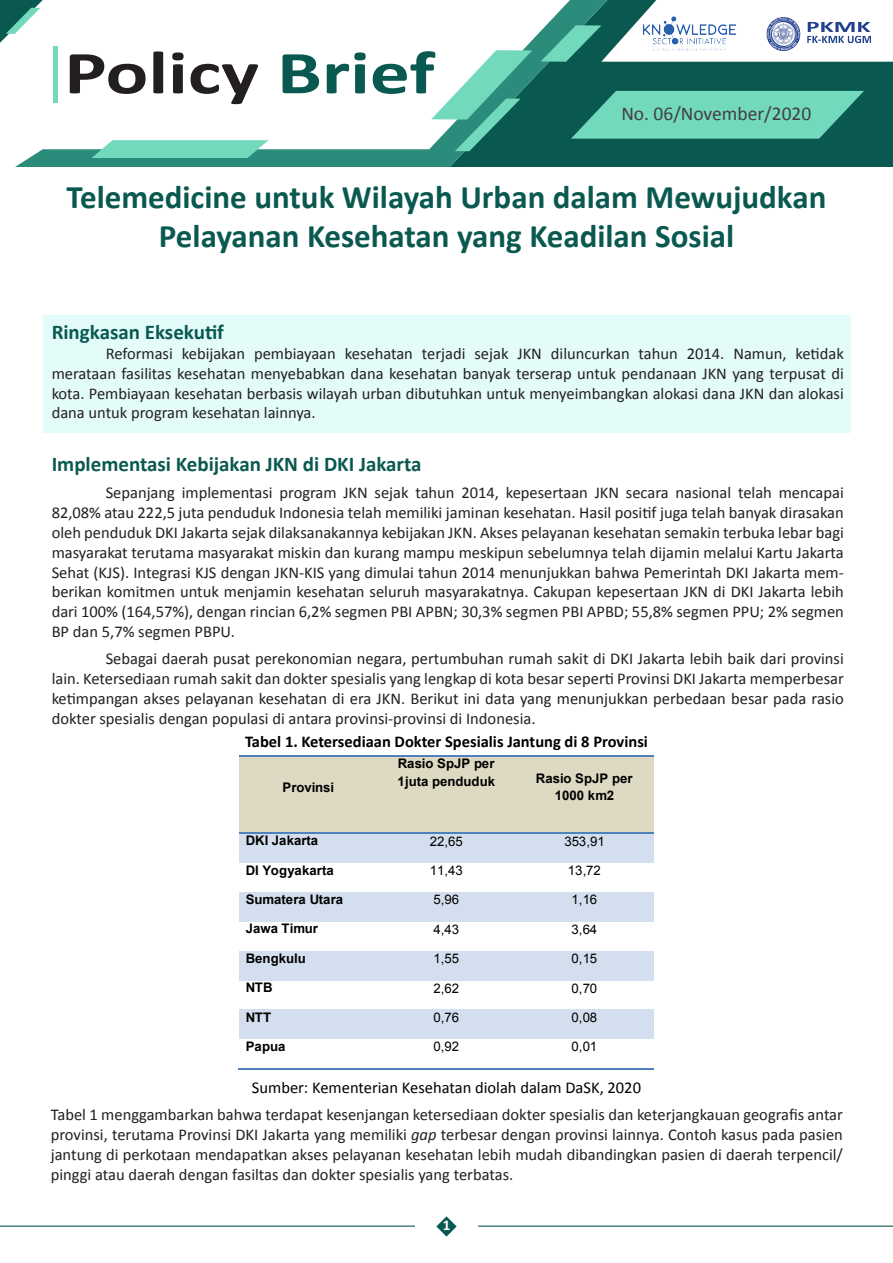
<style>
.page{position:relative;width:893px;height:1263px;background:#fff}
.page>*{position:absolute;margin:0;border:0;box-sizing:border-box;transform-origin:0 0}
.t1{font:700 61.5px "Calibri";color:#231f20;scale:1.3 1}
.t2{font:700 33px/39.6px "Calibri";color:#0a5951;text-align:center}
.t3{font:700 21px "Calibri";color:#0a5951}
.t4{font:19.5px "Calibri";color:#404040}
.t5{font:16.5px/19.8px "Calibri";color:#231f20;text-align:justify}
.t6{font:700 16.5px "Calibri";color:#000}
.t7{font:16.5px "Calibri";color:#000}
.t8{font:700 15px "Calibri";color:#fff}
.t9{font:700 13.2px/17.5px "Arial";color:#000}
.t10{font:13.2px "Arial";letter-spacing:-.01em;color:#000}
.s1{color:#0a5951}
.s2{font-style:italic}
</style>
<div class="page">
<div style="left:607px;top:62px;width:286px;height:105px;background:#0a5951"></div>
<svg style="left:15px;top:31px;width:592px;height:136px"></svg>
<svg style="left:0;top:0;width:43px;height:43px"></svg>
<svg style="left:431px;top:50px;width:101px;height:101px"></svg>
<svg style="left:541px;top:0;width:352px;height:62px"></svg>
<svg style="left:571px;top:91px;width:293px;height:48px;background:#62c4aa"></svg>
<svg style="left:92px;top:140px;width:176px;height:18px;background:#78d7bc"></svg>
<div style="left:43px;top:315px;width:807px;height:117px;background:#e3fcf9"></div>
<div style="left:53px;top:46px;width:5px;height:57px;background:#73d9bc"></div>
<div style="left:239px;top:756px;width:138px;height:76px;background:#ddd9c3"></div>
<div style="left:377px;top:756px;width:138px;height:76px;background:#ddd9c3"></div>
<div style="left:515px;top:756px;width:139px;height:76px;background:#ddd9c3"></div>
<hr style="left:239px;top:755px;width:138px;height:1px;background:#4f81bd">
<hr style="left:378px;top:755px;width:137px;height:1px;background:#4f81bd">
<hr style="left:517px;top:755px;width:137px;height:1px;background:#4f81bd">
<div style="left:239px;top:833px;width:138px;height:30px;background:#d3dfee"></div>
<div style="left:377px;top:833px;width:138px;height:30px;background:#d3dfee"></div>
<div style="left:515px;top:833px;width:139px;height:30px;background:#d3dfee"></div>
<hr style="left:239px;top:832px;width:138px;height:1px;background:#4f81bd">
<hr style="left:378px;top:832px;width:137px;height:1px;background:#4f81bd">
<hr style="left:517px;top:832px;width:137px;height:1px;background:#4f81bd">
<div style="left:239px;top:892px;width:138px;height:30px;background:#d3dfee"></div>
<div style="left:377px;top:892px;width:138px;height:30px;background:#d3dfee"></div>
<div style="left:515px;top:892px;width:139px;height:30px;background:#d3dfee"></div>
<div style="left:239px;top:951px;width:138px;height:29px;background:#d3dfee"></div>
<div style="left:377px;top:951px;width:138px;height:29px;background:#d3dfee"></div>
<div style="left:515px;top:951px;width:139px;height:29px;background:#d3dfee"></div>
<div style="left:239px;top:1010px;width:138px;height:29px;background:#d3dfee"></div>
<div style="left:377px;top:1010px;width:138px;height:29px;background:#d3dfee"></div>
<div style="left:515px;top:1010px;width:139px;height:29px;background:#d3dfee"></div>
<hr style="left:238px;top:1069px;width:139px;height:1px;background:#4f81bd">
<hr style="left:377px;top:1069px;width:138px;height:1px;background:#4f81bd">
<hr style="left:516px;top:1069px;width:138px;height:1px;background:#4f81bd">
<hr style="left:478px;top:1225px;width:415px;height:2px;background:#0a5951">
<hr style="left:0;top:1225px;width:415px;height:2px;background:#0a5951">
<img style="left:764px;top:15px;width:111px;height:38px">
<img style="left:641px;top:15px;width:97px;height:38px">
<svg style="left:436px;top:1216px;width:21px;height:20px"></svg>
<h1 class="t1" style="left:64px;top:34px;width:286px">Policy <span class="s1">Brief</span></h1>
<p class="t4" style="left:621px;top:101px;width:192px">No. 06/November/2020</p>
<h2 class="t2" style="left:67px;top:177px;width:761px">Telemedicine untuk Wilayah Urban dalam Mewujudkan<br>Pelayanan Kesehatan yang Keadilan Sosial</h2>
<p class="t3" style="left:52px;top:319px;width:174px">Ringkasan Eksekutif</p>
<p class="t5" style="left:52px;top:344px;width:794px;text-indent:54px">Reformasi kebijakan pembiayaan kesehatan terjadi sejak JKN diluncurkan tahun 2014. Namun, ketidak merataan fasilitas kesehatan menyebabkan dana kesehatan banyak terserap untuk pendanaan JKN yang terpusat di kota. Pembiayaan kesehatan berbasis wilayah urban dibutuhkan untuk menyeimbangkan alokasi dana JKN dan alokasi dana untuk program kesehatan lainnya.</p>
<p class="t3" style="left:52px;top:451px;width:371px">Implementasi Kebijakan JKN di DKI Jakarta</p>
<p class="t5" style="left:52px;top:483px;width:794px;text-indent:54px">Sepanjang implementasi program JKN sejak tahun 2014, kepesertaan JKN secara nasional telah mencapai 82,08% atau 222,5 juta penduduk Indonesia telah memiliki jaminan kesehatan. Hasil positif juga telah banyak dirasakan oleh penduduk DKI Jakarta sejak dilaksanakannya kebijakan JKN. Akses pelayanan kesehatan semakin terbuka lebar bagi masyarakat terutama masyarakat miskin dan kurang mampu meskipun sebelumnya telah dijamin melalui Kartu Jakarta Sehat (KJS). Integrasi KJS dengan JKN-KIS yang dimulai tahun 2014 menunjukkan bahwa Pemerintah DKI Jakarta mem&shy;berikan komitmen untuk menjamin kesehatan seluruh masyarakatnya. Cakupan kepesertaan JKN di DKI Jakarta lebih dari 100% (164,57%), dengan rincian 6,2% segmen PBI APBN; 30,3% segmen PBI APBD; 55,8% segmen PPU; 2% segmen BP dan 5,7% segmen PBPU.</p>
<p class="t5" style="left:52px;top:649px;width:794px;text-indent:54px">Sebagai daerah pusat perekonomian negara, pertumbuhan rumah sakit di DKI Jakarta lebih baik dari provinsi lain. Ketersediaan rumah sakit dan dokter spesialis yang lengkap di kota besar seperti Provinsi DKI Jakarta memperbesar ketimpangan akses pelayanan kesehatan di era JKN. Berikut ini data yang menunjukkan perbedaan besar pada rasio dokter spesialis dengan populasi di antara provinsi-provinsi di Indonesia.</p>
<p class="t6" style="left:245px;top:731px;width:404px">Tabel 1. Ketersediaan Dokter Spesialis Jantung di 8 Provinsi</p>
<p class="t9" style="left:282px;top:779px;width:53px">Provinsi</p>
<p class="t9" style="left:398px;top:755px;width:99px">Rasio SpJP per<br>1juta penduduk</p>
<p class="t9" style="left:536px;top:770px;width:98px;text-align:center">Rasio SpJP per<br>1000 km2</p>
<p class="t9" style="left:246px;top:832px;width:74px">DKI Jakarta</p>
<p class="t10" style="left:430px;top:832px;width:35px">22,65</p>
<p class="t10" style="left:564px;top:832px;width:42px">353,91</p>
<p class="t9" style="left:246px;top:862px;width:90px">DI Yogyakarta</p>
<p class="t10" style="left:430px;top:862px;width:35px">11,43</p>
<p class="t10" style="left:568px;top:862px;width:35px">13,72</p>
<p class="t9" style="left:246px;top:891px;width:99px">Sumatera Utara</p>
<p class="t10" style="left:433px;top:891px;width:27px">5,96</p>
<p class="t10" style="left:571px;top:891px;width:27px">1,16</p>
<p class="t9" style="left:246px;top:920px;width:74px">Jawa Timur</p>
<p class="t10" style="left:433px;top:920px;width:27px">4,43</p>
<p class="t10" style="left:571px;top:920px;width:27px">3,64</p>
<p class="t9" style="left:246px;top:950px;width:62px">Bengkulu</p>
<p class="t10" style="left:433px;top:950px;width:27px">1,55</p>
<p class="t10" style="left:571px;top:950px;width:27px">0,15</p>
<p class="t9" style="left:246px;top:979px;width:29px">NTB</p>
<p class="t10" style="left:433px;top:979px;width:27px">2,62</p>
<p class="t10" style="left:571px;top:979px;width:27px">0,70</p>
<p class="t9" style="left:246px;top:1008px;width:27px">NTT</p>
<p class="t10" style="left:433px;top:1008px;width:27px">0,76</p>
<p class="t10" style="left:571px;top:1008px;width:27px">0,08</p>
<p class="t9" style="left:246px;top:1038px;width:41px">Papua</p>
<p class="t10" style="left:433px;top:1038px;width:27px">0,92</p>
<p class="t10" style="left:571px;top:1038px;width:27px">0,01</p>
<p class="t7" style="left:252px;top:1077px;width:391px">Sumber: Kementerian Kesehatan diolah dalam DaSK, 2020</p>
<p class="t5" style="left:51px;top:1105px;width:794px">Tabel 1 menggambarkan bahwa terdapat kesenjangan ketersediaan dokter spesialis dan keterjangkauan geografis antar provinsi, terutama Provinsi DKI Jakarta yang memiliki <span class="s2">gap</span> terbesar dengan provinsi lainnya. Contoh kasus pada pasien jantung di perkotaan mendapatkan akses pelayanan kesehatan lebih mudah dibandingkan pasien di daerah terpencil/ pinggi atau daerah dengan fasiltas dan dokter spesialis yang terbatas.</p>
<p class="t8" style="left:443px;top:1216px;width:9px">1</p>
</div>
